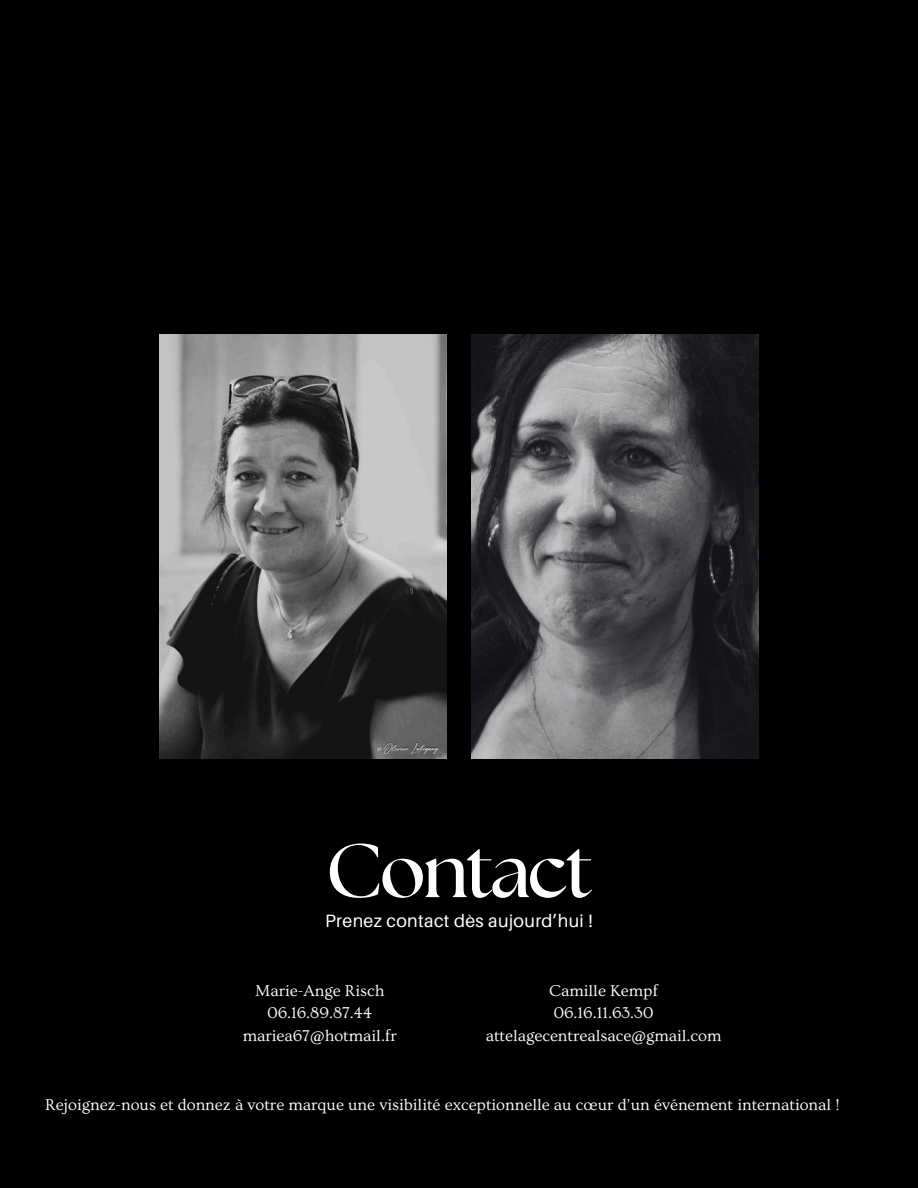
<style>
.page{position:relative;width:918px;height:1188px;background:#000001}
.page>*{position:absolute;margin:0;border:0;box-sizing:border-box;transform-origin:0 0}
.t1{font:700 75.75px "The Seasons";letter-spacing:-.035em;color:#fff}
.t2{font:17.85px "Aileron";letter-spacing:.02em;color:#fff}
.t3{font:16.5px "Ovo";color:#fff}
</style>
<div class="page">
<img style="left:159px;top:334px;width:287px;height:424px">
<img style="left:472px;top:334px;width:287px;height:424px">
<p class="t1" style="left:326px;top:837px;width:268px">Contact</p>
<p class="t2" style="left:325px;top:910px;width:269px">Prenez contact dès aujourd’hui !</p>
<h1 class="t3" style="left:255px;top:982px;width:131px">Marie-Ange Risch</h1>
<p class="t3" style="left:267px;top:1004px;width:106px">06.16.89.87.44</p>
<p class="t3" style="left:243px;top:1027px;width:156px">mariea67@hotmail.fr</p>
<p class="t3" style="left:549px;top:982px;width:111px">Camille Kempf</p>
<p class="t3" style="left:554px;top:1004px;width:101px">06.16.11.63.30</p>
<p class="t3" style="left:486px;top:1027px;width:237px">attelagecentrealsace@gmail.com</p>
<p class="t3" style="left:45px;top:1096px;width:796px">Rejoignez-nous et donnez à votre marque une visibilité exceptionnelle au cœur d’un événement international !</p>
</div>
